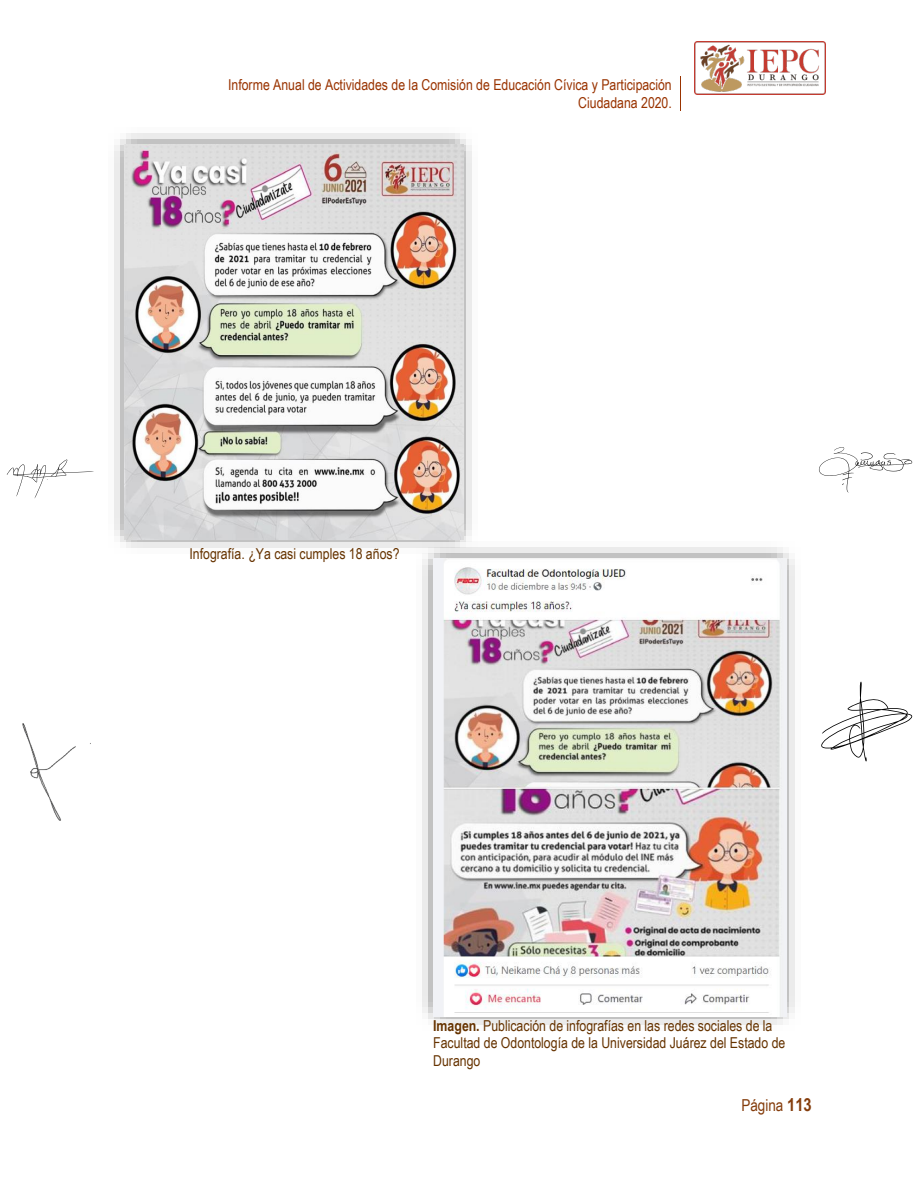
<style>
.page{position:relative;width:918px;height:1188px;background:#fff}
.page>*{position:absolute;margin:0;border:0;box-sizing:border-box;transform-origin:0 0}
.t1{font:16.5px "Arial Narrow";color:#843c0b}
.t2{font:15px/17.2px "Arial Narrow";color:#630}
.t3{font:15px/17.2px "Arial Narrow";color:#930;text-align:right}
.s1{font-weight:700}
.s2{font-weight:700;font-size:18px}
</style>
<div class="page">
<hr style="left:680px;top:76px;width:1px;height:35px;background:#930">
<img style="left:694px;top:42px;width:131px;height:52px">
<img style="left:114px;top:133px;width:358px;height:412px">
<img style="left:125px;top:144px;width:339px;height:396px">
<img style="left:411px;top:535px;width:384px;height:484px">
<img style="left:433px;top:558px;width:354px;height:467px">
<svg style="left:7px;top:459px;width:87px;height:40px"></svg>
<svg style="left:819px;top:447px;width:93px;height:45px"></svg>
<svg style="left:821px;top:682px;width:92px;height:79px"></svg>
<img style="left:23px;top:723px;width:53px;height:97px">
<p class="t3" style="left:228px;top:76px;width:445px">Informe Anual de Actividades de la Comisión de Educación Cívica y Participación<br>Ciudadana 2020.</p>
<p class="t2" style="left:189px;top:545px;width:212px">Infografía. ¿Ya casi cumples 18 años?</p>
<p class="t2" style="left:433px;top:1017px;width:354px"><span class="s1">Imagen.</span> Publicación de infografías en las redes sociales de la<br>Facultad de Odontología de la Universidad Juárez del Estado de<br>Durango</p>
<p class="t1" style="left:741px;top:1093px;width:72px">Página <span class="s2">113</span></p>
</div>
